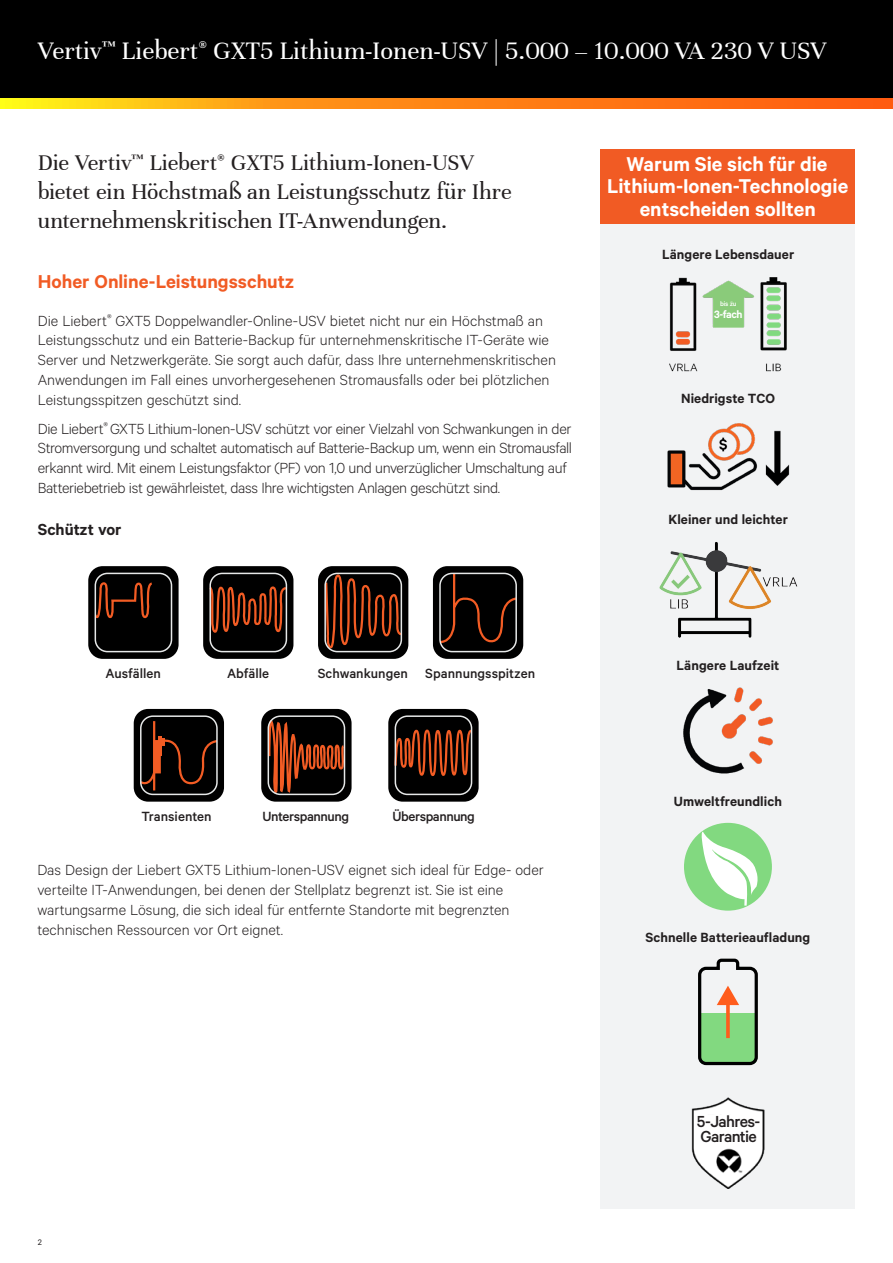
<style>
.page{position:relative;width:893px;height:1263px;background:#fff}
.page>*{position:absolute;margin:0;border:0;box-sizing:border-box;transform-origin:0 0}
.t1{font:27px "Unna";color:#fff}
.Vertiv_Lead-in{font:24px/28.8px "Unna";letter-spacing:-.005em;color:#231f20}
.Orange_Box_Heading{font:600 22.5px/22.5px "Calibre";color:#fff;text-align:center}
.Vertiv_Orange_Main_Heading{font:600 21px "Calibre";letter-spacing:-.005em;color:#f15b24}
.Vertiv_Body_Text{font:500 18px/15px "Calibre";letter-spacing:-.035em;color:#231f20}
.Vertiv_Heading{font:600 18px "Calibre";letter-spacing:-.005em;color:#231f20}
.Vertiv_Body_Text-2{font:300 16.5px/19.8px "Calibre";letter-spacing:-.005em;color:#231f20}
.Vertiv_Body_Text-3{font:300 16.5px/19.8px "Calibre";letter-spacing:-.025em;color:#231f20}
.Gray_Column_Body_Text{font:600 15px "Calibre";letter-spacing:.005em;color:#231f20}
.Vertiv_Body_Text-4{font:500 15px "Calibre";color:#231f20}
.Vertiv_Body_Text-5{font:500 15px "Calibre";letter-spacing:-.03em;color:#231f20}
.t2{font:600 12px "Calibre";color:#fff}
.t3{font:9px "Calibre";color:#231f20}
.t4{font:500 7.5px "Calibre";color:#fff}
</style>
<div class="page">
<div style="left:0;top:0;width:893px;height:108px;background:#000"></div>
<svg style="left:0;top:98px;width:893px;height:11px;background:#ff9014"></svg>
<div style="left:601px;top:223px;width:254px;height:986px;background:#f2f3f4"></div>
<img style="left:669px;top:277px;width:118px;height:95px">
<div style="left:718px;top:302px;width:20px;height:19px;background:#8acb7a"></div>
<div style="left:675px;top:303px;width:18px;height:28px;background:#f2f3f4"></div>
<img style="left:667px;top:423px;width:123px;height:68px">
<img style="left:659px;top:542px;width:139px;height:96px">
<img style="left:683px;top:687px;width:90px;height:87px">
<div style="left:684px;top:823px;width:88px;height:88px;background:#82d980;border-radius:50%"></div>
<svg style="left:701px;top:830px;width:59px;height:76px"></svg>
<svg style="left:698px;top:959px;width:60px;height:106px"></svg>
<div style="left:601px;top:149px;width:254px;height:74px;background:#f15b24"></div>
<svg style="left:88px;top:566px;width:91px;height:93px"></svg>
<div style="left:203px;top:566px;width:90px;height:93px;background:#000;border-radius:14px"></div>
<div style="left:433px;top:566px;width:90px;height:93px;background:#000;border-radius:14px"></div>
<div style="left:318px;top:566px;width:90px;height:93px;background:#000;border-radius:14px"></div>
<svg style="left:96px;top:571px;width:422px;height:231px"></svg>
<div style="left:395px;top:715px;width:77px;height:80px;border:2px solid #e6e8e8;border-radius:12px"></div>
<img style="left:691px;top:1098px;width:74px;height:91px">
<div style="left:696px;top:1115px;width:65px;height:31px;background:#fff"></div>
<h1 class="t1" style="left:38px;top:35px;width:790px">Vertiv<sup>™</sup> Liebert<sup>®</sup> GXT5 Lithium-Ionen-USV | 5.000 – 10.000 VA 230 V USV</h1>
<p class="Vertiv_Lead-in" style="left:38px;top:149px;width:476px">Die Vertiv<sup>™</sup> Liebert<sup>®</sup> GXT5 Lithium-Ionen-USV bietet ein Höchstmaß an Leistungsschutz für Ihre unternehmenskritischen IT-Anwendungen.</p>
<p class="Vertiv_Orange_Main_Heading" style="left:38px;top:269px;width:258px">Hoher Online-Leistungsschutz</p>
<p class="Vertiv_Body_Text-2" style="left:38px;top:310px;width:520px">Die Liebert<sup>®</sup> GXT5 Doppelwandler-Online-USV bietet nicht nur ein Höchstmaß an Leistungsschutz und ein Batterie-Backup für unternehmenskritische IT-Geräte wie Server und Netzwerkgeräte. Sie sorgt auch dafür, dass Ihre unternehmenskritischen Anwendungen im Fall eines unvorhergesehenen Stromausfalls oder bei plötzlichen Leistungsspitzen geschützt sind.</p>
<p class="Vertiv_Body_Text-3" style="left:38px;top:418px;width:536px">Die Liebert<sup>®</sup> GXT5 Lithium-Ionen-USV schützt vor einer Vielzahl von Schwankungen in der Stromversorgung und schaltet automatisch auf Batterie-Backup um, wenn ein Stromausfall erkannt wird. Mit einem Leistungsfaktor (PF) von 1,0 und unverzüglicher Umschaltung auf Batteriebetrieb ist gewährleistet, dass Ihre wichtigsten Anlagen geschützt sind.</p>
<p class="Vertiv_Heading" style="left:38px;top:518px;width:85px">Schützt vor</p>
<p class="Orange_Box_Heading" style="left:607px;top:152px;width:243px">Warum Sie sich für die<br>Lithium-Ionen-Technologie entscheiden sollten</p>
<p class="Gray_Column_Body_Text" style="left:662px;top:245px;width:134px">Längere Lebensdauer</p>
<p class="t4" style="left:720px;top:299px;width:18px">bis zu</p>
<p class="t2" style="left:714px;top:307px;width:30px">3-fach</p>
<p class="Gray_Column_Body_Text" style="left:681px;top:390px;width:95px">Niedrigste TCO</p>
<p class="Gray_Column_Body_Text" style="left:668px;top:511px;width:121px">Kleiner und leichter</p>
<p class="Vertiv_Body_Text-4" style="left:105px;top:665px;width:57px">Ausfällen</p>
<p class="Vertiv_Body_Text-4" style="left:227px;top:665px;width:44px">Abfälle</p>
<p class="Vertiv_Body_Text-4" style="left:318px;top:665px;width:92px">Schwankungen</p>
<p class="Vertiv_Body_Text-4" style="left:425px;top:665px;width:111px">Spannungsspitzen</p>
<p class="Vertiv_Body_Text-4" style="left:141px;top:808px;width:72px">Transienten</p>
<p class="Vertiv_Body_Text-5" style="left:262px;top:808px;width:88px">Unterspannung</p>
<p class="Vertiv_Body_Text-5" style="left:392px;top:808px;width:84px">Überspannung</p>
<p class="Vertiv_Body_Text-2" style="left:37px;top:859px;width:508px">Das Design der Liebert GXT5 Lithium-Ionen-USV eignet sich ideal für Edge- oder verteilte IT-Anwendungen, bei denen der Stellplatz begrenzt ist. Sie ist eine wartungsarme Lösung, die sich ideal für entfernte Standorte mit begrenzten technischen Ressourcen vor Ort eignet.</p>
<p class="Gray_Column_Body_Text" style="left:677px;top:657px;width:104px">Längere Laufzeit</p>
<p class="Gray_Column_Body_Text" style="left:674px;top:793px;width:109px">Umweltfreundlich</p>
<p class="Gray_Column_Body_Text" style="left:645px;top:928px;width:166px">Schnelle Batterieaufladung</p>
<p class="t3" style="left:38px;top:1236px;width:6px">2</p>
<p class="Vertiv_Body_Text" style="left:697px;top:1113px;width:65px">5-Jahres-<br>Garantie</p>
</div>
